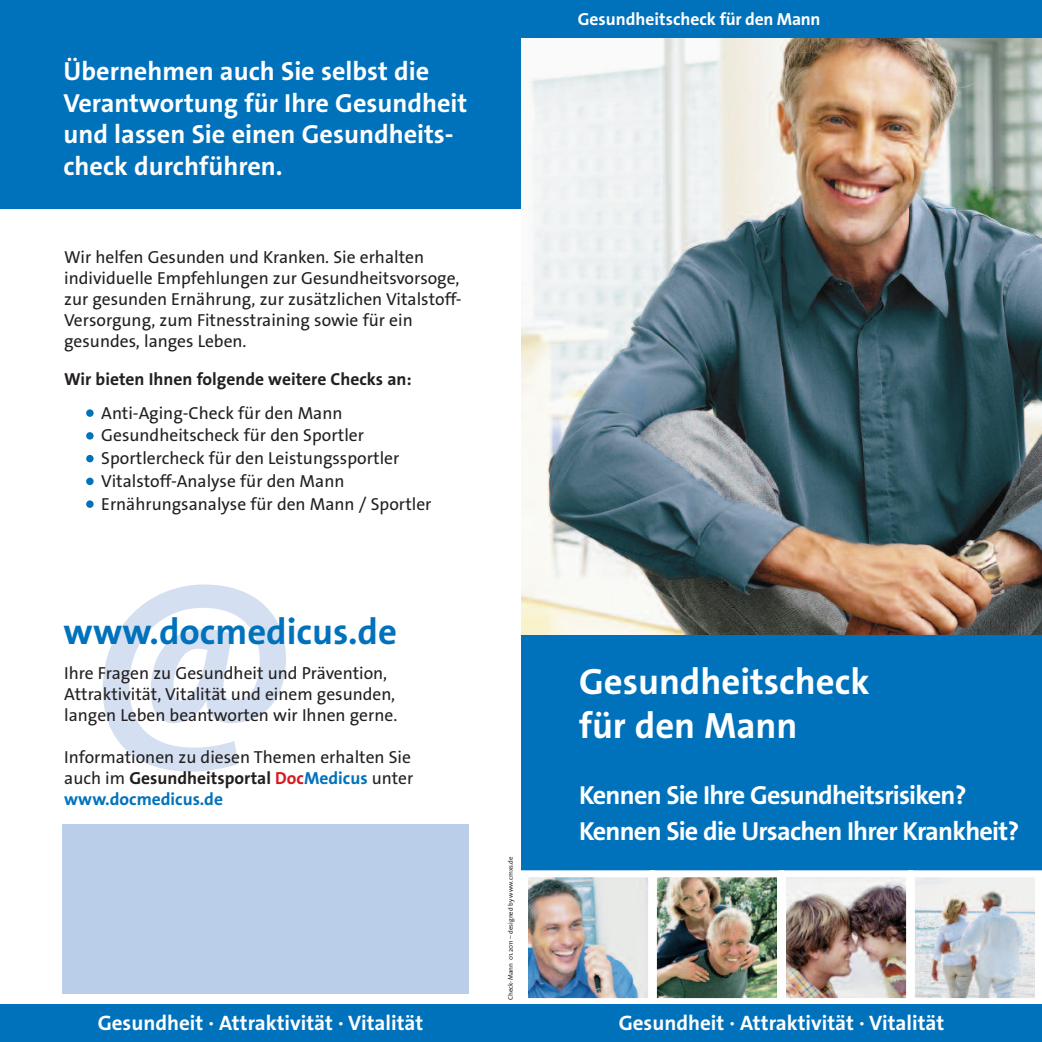
<style>
.page{position:relative;width:1042px;height:1042px;background:#fff}
.page>*{position:absolute;margin:0;border:0;box-sizing:border-box;transform-origin:0 0}
.t1{font:700 228.72px "The Sans Os F";color:#d4e0f1}
.t2{font:700 36.75px/44.1px "The Sans Os F";color:#fff}
.t3{font:700 36.75px "The Sans Os F";color:#0072bc}
.t4{font:700 26.25px/31.5px "The Sans Os F";color:#fff}
.t5{font:700 26.25px/35.4px "The Sans Os F";letter-spacing:-.03em;color:#fff}
.t6{font:700 21px "The Sans Os F";color:#fff}
.t7{font:17.5px/21px "The Sans Os F";color:#231f20}
.t8{font:700 17.5px "The Sans Os F";color:#231f20}
.t9{font:700 17.5px "The Sans Os F";color:#fff}
.t10{font:6.65px "The Sans Os F";color:#231f20}
.s1{font-weight:700}
.s2{font-weight:700;color:#d8171f}
.s3{font-weight:700;color:#0072bc}
</style>
<div class="page">
<div style="left:0;top:0;width:521px;height:208px;background:#0072bc"></div>
<img style="left:521px;top:37px;width:521px;height:598px">
<div style="left:521px;top:635px;width:521px;height:236px;background:#0072bc"></div>
<div style="left:62px;top:824px;width:407px;height:170px;background:#bacde9"></div>
<div style="left:86px;top:500px;width:8px;height:8px;background:#0072bc;border-radius:50%"></div>
<div style="left:86px;top:478px;width:8px;height:7px;background:#0072bc;border-radius:50%"></div>
<div style="left:86px;top:455px;width:8px;height:7px;background:#0072bc;border-radius:50%"></div>
<div style="left:86px;top:432px;width:8px;height:7px;background:#0072bc;border-radius:50%"></div>
<div style="left:86px;top:409px;width:8px;height:8px;background:#0072bc;border-radius:50%"></div>
<img style="left:529px;top:878px;width:118px;height:119px">
<div style="left:521px;top:870px;width:134px;height:135px;border:7px solid #fff"></div>
<img style="left:658px;top:878px;width:118px;height:119px">
<div style="left:650px;top:870px;width:134px;height:135px;border:7px solid #fff"></div>
<img style="left:787px;top:878px;width:118px;height:119px">
<div style="left:779px;top:870px;width:134px;height:135px;border:7px solid #fff"></div>
<img style="left:916px;top:878px;width:118px;height:119px">
<div style="left:908px;top:870px;width:134px;height:135px;border:7px solid #fff"></div>
<div style="left:0;top:1005px;width:521px;height:37px;background:#0072bc"></div>
<div style="left:521px;top:1005px;width:521px;height:37px;background:#0072bc"></div>
<div style="left:521px;top:0;width:521px;height:37px;background:#0072bc"></div>
<h3 class="t4" style="left:63px;top:58px;width:405px">Übernehmen auch Sie selbst die<br>Verantwortung für Ihre Gesundheit und lassen Sie einen Gesundheits&shy;check durchführen.</h3>
<p class="t7" style="left:64px;top:248px;width:399px">Wir helfen Gesunden und Kranken. Sie erhalten individuelle Empfehlungen zur Gesundheitsvorsoge, zur gesunden Ernährung, zur zusätzlichen Vitalstoff-Versorgung, zum Fitnesstraining sowie für ein gesundes, langes Leben.</p>
<p class="t8" style="left:64px;top:372px;width:349px">Wir bieten Ihnen folgende weitere Checks an:</p>
<p class="t7" style="left:101px;top:403px;width:332px;line-height:22.8px">Anti-Aging-Check für den Mann Gesundheitscheck für den Sportler Sportlercheck für den Leistungssportler Vitalstoff-Analyse für den Mann Ernährungsanalyse für den Mann / Sportler</p>
<h1 class="t1" style="left:84px;top:586px;width:223px">@</h1>
<h2 class="t3" style="left:63px;top:617px;width:335px">www.docmedicus.de</h2>
<p class="t7" style="left:64px;top:664px;width:335px">Ihre Fragen zu Gesundheit und Prävention,<br>Attraktivität, Vitalität und einem gesunden, langen Leben beantworten wir Ihnen gerne.</p>
<p class="t7" style="left:64px;top:748px;width:351px">Informationen zu diesen Themen erhalten Sie auch im <span class="s1">Gesundheitsportal</span> <span class="s2">Doc</span><span class="s3">Medicus</span> unter <span class="s3">www.docmedicus.de</span></p>
<p class="t10" style="left:508px;top:1000px;width:145px;rotate:-90deg">Check-Mann 01.2011 – designed by www.cmxs.de</p>
<p class="t9" style="left:578px;top:12px;width:244px">Gesundheitscheck für den Mann</p>
<h2 class="t2" style="left:579px;top:663px;width:292px">Gesundheitscheck für den Mann</h2>
<h3 class="t5" style="left:579px;top:780px;width:442px">Kennen Sie Ihre Gesundheitsrisiken?<br>Kennen Sie die Ursachen Ihrer Krankheit?</h3>
<p class="t6" style="left:98px;top:1015px;width:327px">Gesundheit · Attraktivität · Vitalität</p>
<p class="t6" style="left:619px;top:1015px;width:327px">Gesundheit · Attraktivität · Vitalität</p>
</div>
